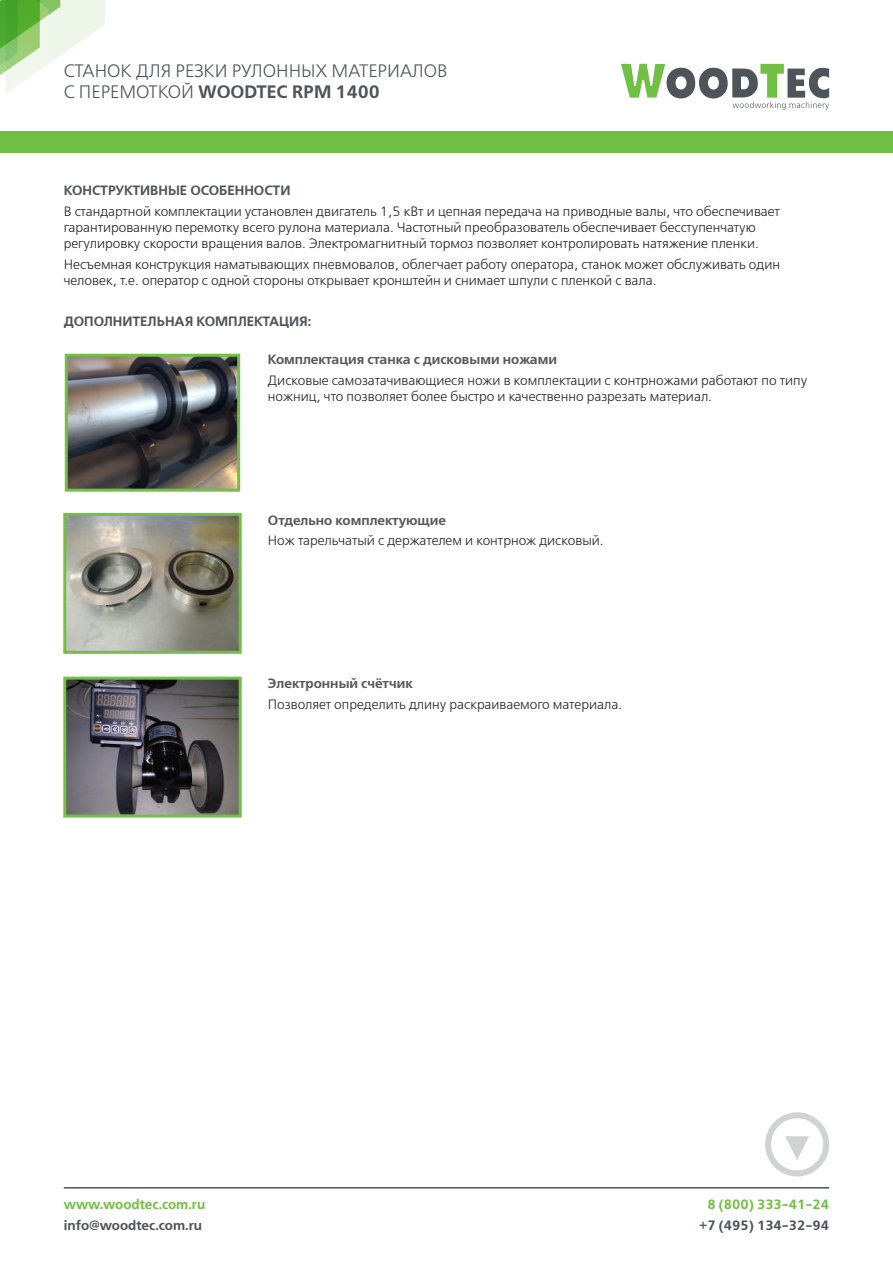
<style>
.page{position:relative;width:893px;height:1263px;background:#fff}
.page>*{position:absolute;margin:0;border:0;box-sizing:border-box;transform-origin:0 0}
.t1{font:18px "Free Set Light C";color:#4d545a}
.t2{font:18px "Free Set Demi C";color:#4d545a}
.t3{font:13.5px/16.2px "Free Set Light C";color:#231f20}
.t4{font:13.5px "Free Set Demi C";color:#4d545a}
.t5{font:13.5px "Free Set Demi C";color:#57585a}
.t6{font:13.5px "Free Set Demi C";color:#71bf44}
.s1{font-family:"Free Set Light C"}
</style>
<div class="page">
<svg style="left:0;top:0;width:105px;height:93px"></svg>
<svg style="left:621px;top:64px;width:208px;height:46px"></svg>
<div style="left:0;top:131px;width:893px;height:21px;background:#71bf44"></div>
<hr style="left:64px;top:1187px;width:765px;height:1px;background:#4d545a">
<div style="left:765px;top:1112px;width:64px;height:64px;border:6px solid #d1d2d4;border-radius:50%"></div>
<svg style="left:785px;top:1136px;width:24px;height:24px"></svg>
<img style="left:69px;top:358px;width:167px;height:130px">
<div style="left:65px;top:354px;width:175px;height:138px;border:3px solid #73bf45"></div>
<svg style="left:63px;top:512px;width:179px;height:142px;background:#939784"></svg>
<svg style="left:63px;top:676px;width:179px;height:142px;background:#5d615d"></svg>
<h1 class="t1" style="left:64px;top:61px;width:385px">СТАНОК ДЛЯ РЕЗКИ РУЛОННЫХ МАТЕРИАЛОВ</h1>
<h1 class="t2" style="left:64px;top:82px;width:318px"><span class="s1">С ПЕРЕМОТКОЙ</span> WOODTEC RPM 1400</h1>
<p class="t4" style="left:64px;top:183px;width:228px">КОНСТРУКТИВНЫЕ ОСОБЕННОСТИ</p>
<p class="t3" style="left:64px;top:204px;width:717px">В стандартной комплектации установлен двигатель 1,5 кВт и цепная передача на приводные валы, что обеспечивает гарантированную перемотку всего рулона материала. Частотный преобразователь обеспечивает бесступенчатую регулировку скорости вращения валов. Электромагнитный тормоз позволяет контролировать натяжение пленки.</p>
<p class="t3" style="left:64px;top:257px;width:718px">Несъемная конструкция наматывающих пневмовалов, облегчает работу оператора, станок может обслуживать один человек, т.е. оператор с одной стороны открывает кронштейн и снимает шпули с пленкой с вала.</p>
<p class="t4" style="left:64px;top:313px;width:249px">ДОПОЛНИТЕЛЬНАЯ КОМПЛЕКТАЦИЯ:</p>
<p class="t5" style="left:268px;top:352px;width:291px">Комплектация станка с дисковыми ножами</p>
<p class="t3" style="left:268px;top:372px;width:541px">Дисковые самозатачивающиеся ножи в комплектации с контрножами работают по типу ножниц, что позволяет более быстро и качественно разрезать материал.</p>
<p class="t5" style="left:268px;top:512px;width:180px">Отдельно комплектующие</p>
<p class="t3" style="left:268px;top:533px;width:337px">Нож тарельчатый с держателем и контрнож дисковый.</p>
<p class="t5" style="left:268px;top:676px;width:146px">Электронный счётчик</p>
<p class="t3" style="left:268px;top:697px;width:356px">Позволяет определить длину раскраиваемого материала.</p>
<p class="t6" style="left:64px;top:1197px;width:143px">www.woodtec.com.ru</p>
<p class="t4" style="left:64px;top:1218px;width:140px">info@woodtec.com.ru</p>
<p class="t6" style="left:707px;top:1197px;width:123px">8 (800) 333-41-24</p>
<p class="t4" style="left:699px;top:1217px;width:131px">+7 (495) 134-32-94</p>
</div>
